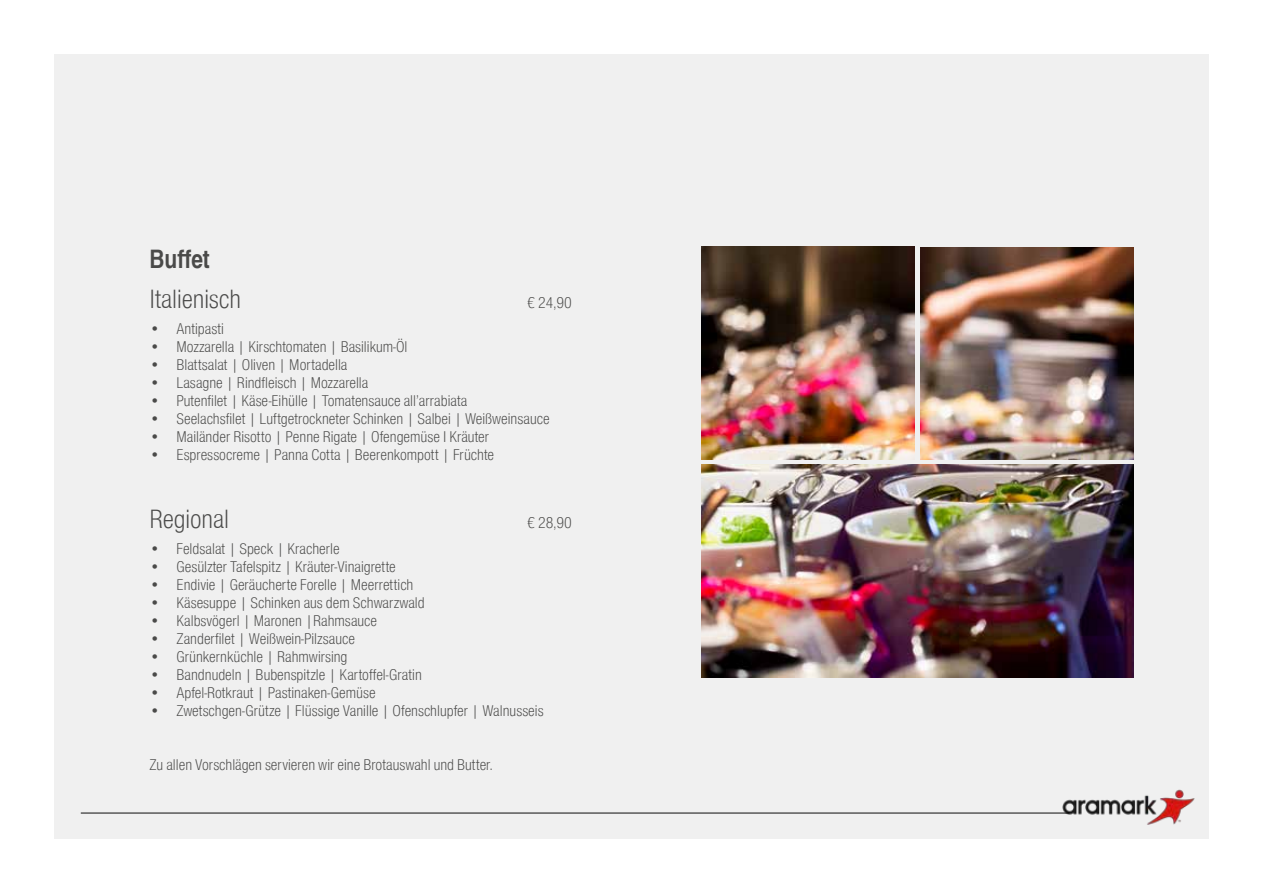
<style>
.page{position:relative;width:1263px;height:893px;background:#fff}
.page>*{position:absolute;margin:0;border:0;box-sizing:border-box;transform-origin:0 0}
.t1{font:300 25.5px "Nimbus San Con L";letter-spacing:-.005em;color:#4a4a49}
.t2{font:700 25.5px "Nimbus San Con L";color:#4a4a49}
.t3{font:300 15px "Nimbus San Con L";color:#4a4a49}
</style>
<div class="page">
<div style="left:54px;top:54px;width:1154px;height:785px;background:#f0f0f0"></div>
<img style="left:1062px;top:789px;width:133px;height:36px">
<hr style="left:81px;top:812px;width:988px;height:2px;background:#000">
<img style="left:921px;top:248px;width:212px;height:211px">
<img style="left:702px;top:247px;width:212px;height:212px">
<img style="left:702px;top:465px;width:431px;height:212px">
<h1 class="t2" style="left:149px;top:240px;width:62px">Buffet</h1>
<h1 class="t1" style="left:149px;top:281px;width:93px">Italienisch</h1>
<p class="t3" style="left:527px;top:292px;width:46px">€ 24,90</p>
<p class="t3" style="left:149px;top:319px;width:76px">• Antipasti</p>
<p class="t3" style="left:149px;top:337px;width:259px">• Mozzarella | Kirschtomaten | Basilikum-Öl</p>
<p class="t3" style="left:149px;top:355px;width:199px">• Blattsalat | Oliven | Mortadella</p>
<p class="t3" style="left:149px;top:373px;width:220px">• Lasagne | Rindfleisch | Mozzarella</p>
<p class="t3" style="left:149px;top:391px;width:319px">• Putenfilet | Käse-Eihülle | Tomatensauce all’arrabiata</p>
<p class="t3" style="left:149px;top:409px;width:402px">• Seelachsfilet | Luftgetrockneter Schinken | Salbei | Weißweinsauce</p>
<p class="t3" style="left:149px;top:427px;width:341px">• Mailänder Risotto | Penne Rigate | Ofengemüse I Kräuter</p>
<p class="t3" style="left:149px;top:445px;width:346px">• Espressocreme | Panna Cotta | Beerenkompott | Früchte</p>
<h1 class="t1" style="left:149px;top:501px;width:81px">Regional</h1>
<p class="t3" style="left:527px;top:512px;width:46px">€ 28,90</p>
<p class="t3" style="left:149px;top:539px;width:192px">• Feldsalat | Speck | Kracherle</p>
<p class="t3" style="left:149px;top:557px;width:248px">• Gesülzter Tafelspitz | Kräuter-Vinaigrette</p>
<p class="t3" style="left:149px;top:575px;width:265px">• Endivie | Geräucherte Forelle | Meerrettich</p>
<p class="t3" style="left:149px;top:593px;width:277px">• Käsesuppe | Schinken aus dem Schwarzwald</p>
<p class="t3" style="left:149px;top:611px;width:229px">• Kalbsvögerl | Maronen |Rahmsauce</p>
<p class="t3" style="left:149px;top:629px;width:207px">• Zanderfilet | Weißwein-Pilzsauce</p>
<p class="t3" style="left:149px;top:647px;width:200px">• Grünkernküchle | Rahmwirsing</p>
<p class="t3" style="left:149px;top:665px;width:274px">• Bandnudeln | Bubenspitzle | Kartoffel-Gratin</p>
<p class="t3" style="left:149px;top:683px;width:228px">• Apfel-Rotkraut | Pastinaken-Gemüse</p>
<p class="t3" style="left:149px;top:701px;width:396px">• Zwetschgen-Grütze | Flüssige Vanille | Ofenschlupfer | Walnusseis</p>
<p class="t3" style="left:149px;top:755px;width:345px">Zu allen Vorschlägen servieren wir eine Brotauswahl und Butter.</p>
</div>
